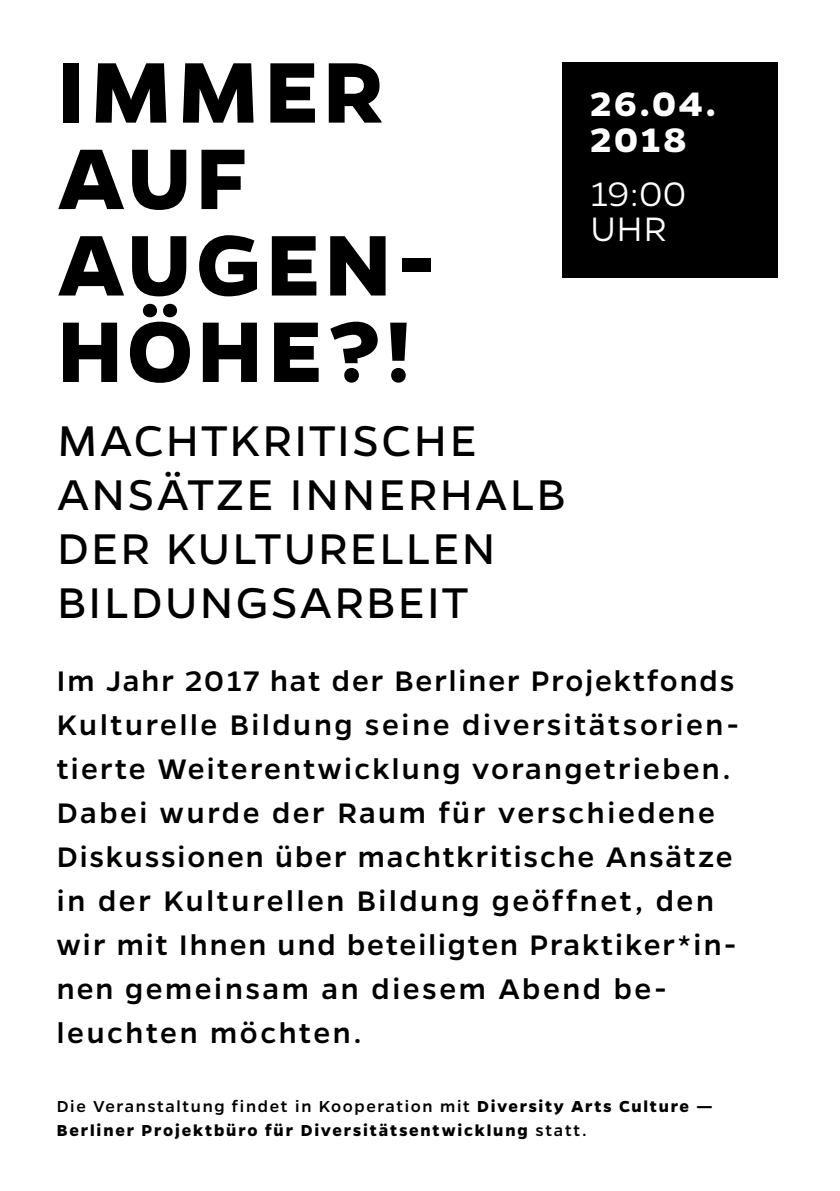
<style>
.page{position:relative;width:840px;height:1191px;background:#fff}
.page>*{position:absolute;margin:0;border:0;box-sizing:border-box;transform-origin:0 0}
.t1{font:700 97.2px/86.4px "Gentona";letter-spacing:.045em;color:#000}
.t2{font:48.6px/54px "Gentona";letter-spacing:.045em;color:#000}
.t3{font:700 38.4px/35.2px "Gentona";letter-spacing:.08em;color:#fff}
.t4{font:300 38.4px/35.2px "Gentona";letter-spacing:.005em;color:#fff}
.t5{font:500 32px/44px "Gentona";letter-spacing:.07em;color:#000}
.t6{font:700 18px/23.4px "Gentona";letter-spacing:.1em;color:#000}
.s1{font-weight:500}
</style>
<div class="page">
<div style="left:561px;top:62px;width:216px;height:216px;background:#000"></div>
<h1 class="t1" style="left:57px;top:47px;width:380px">IMMER<br>AUF<br>AUGEN-<br>HÖHE?!</h1>
<h2 class="t2" style="left:57px;top:413px;width:509px">MACHTKRITISCHE<br>ANSÄTZE INNERHALB<br>DER KULTURELLEN<br>BILDUNGSARBEIT</h2>
<p class="t3" style="left:590px;top:86px;width:127px">26.04.<br>2018</p>
<p class="t4" style="left:590px;top:176px;width:97px">19:00<br>UHR</p>
<p class="t5" style="left:57px;top:658px;width:683px">Im Jahr 2017 hat der Berliner Projektfonds Kulturelle Bildung seine diversitätsorien&shy;tierte Weiterentwicklung vorangetrieben.<br>Dabei wurde der Raum für verschiedene Diskussionen über machtkritische Ansätze in der Kulturellen Bildung geöffnet, den wir mit Ihnen und beteiligten Praktiker*in&shy;nen gemeinsam an diesem Abend be&shy;leuchten möchten.</p>
<p class="t6" style="left:57px;top:1094px;width:657px"><span class="s1">Die Veranstaltung findet in Kooperation mit</span> Diversity Arts Culture —<br>Berliner Projektbüro für Diversitätsentwicklung <span class="s1">statt.</span></p>
</div>
